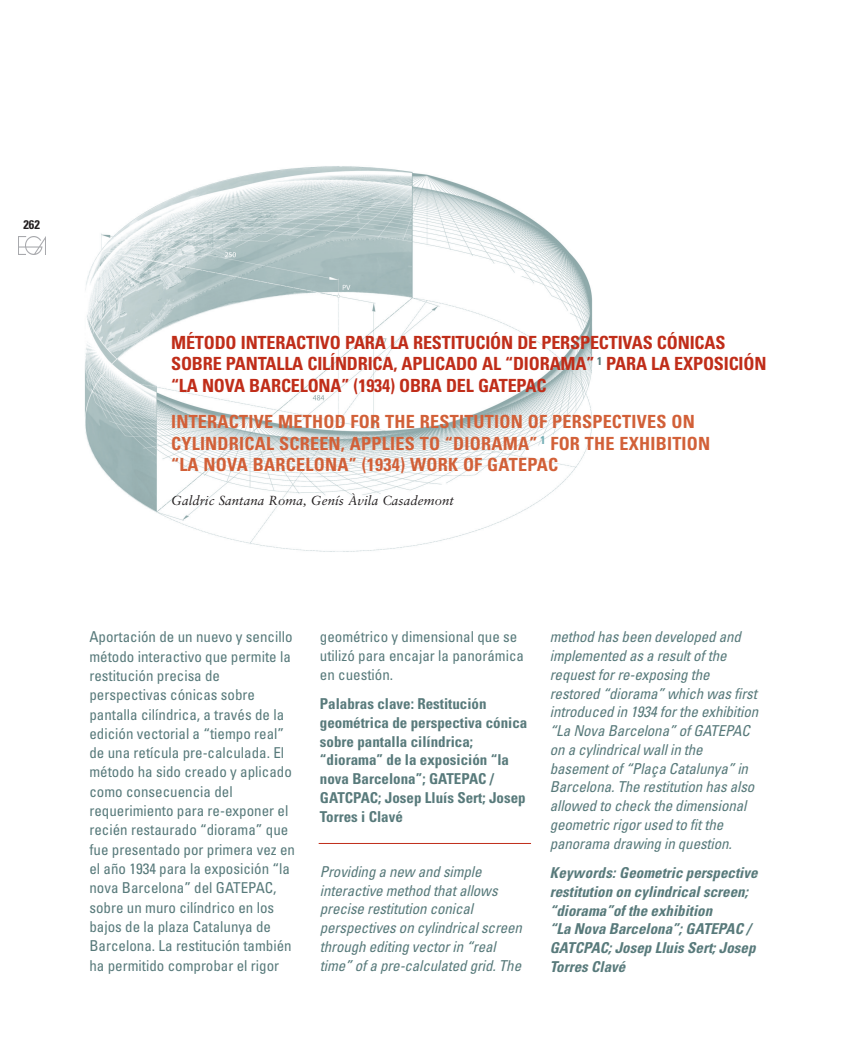
<style>
.page{position:relative;width:850px;height:1063px;background:#fff}
.page>*{position:absolute;margin:0;border:0;box-sizing:border-box;transform-origin:0 0}
.t1{font:700 condensed 18.12px/21.8px "Univers";letter-spacing:-.01em;color:#c02d19}
.t2{font:700 condensed 18.12px/21.8px "Univers";letter-spacing:.015em;color:#d26038}
.t3{font:condensed 15px/19.2px "Univers";color:#587a7b}
.t4{font:italic condensed 15px/18.8px "Univers";letter-spacing:-.01em;color:#587a7b}
.t5{font:700 condensed 15px/18.8px "Univers";color:#587a7b}
.t6{font:italic 700 condensed 15px/18.8px "Univers";color:#587a7b}
.t7{font:italic 13.12px "Sabon";letter-spacing:.005em;color:#231f20}
.t8{font:700 condensed 12.5px "Univers";color:#231f20}
</style>
<div class="page">
<img style="left:85px;top:166px;width:508px;height:386px">
<img style="left:18px;top:237px;width:28px;height:17px">
<hr style="left:319px;top:843px;width:212px;height:1px;background:#c02d19">
<p class="t8" style="left:23px;top:220px;width:18px">262</p>
<p class="t1" style="left:171px;top:333px;width:597px">MÉTODO INTERACTIVO PARA LA RESTITUCIÓN DE PERSPECTIVAS CÓNICAS<br>SOBRE PANTALLA CILÍNDRICA, APLICADO AL “DIORAMA” <sup>1</sup> PARA LA EXPOSICIÓN “LA NOVA BARCELONA” (1934) OBRA DEL GATEPAC</p>
<p class="t2" style="left:171px;top:412px;width:541px">INTERACTIVE METHOD FOR THE RESTITUTION OF PERSPECTIVES ON<br>CYLINDRICAL SCREEN, APPLIES TO “DIORAMA” <sup>1</sup> FOR THE EXHIBITION “LA NOVA BARCELONA” (1934) WORK OF GATEPAC</p>
<p class="t7" style="left:171px;top:494px;width:284px">Galdric Santana Roma, Genís Àvila Casademont</p>
<p class="t3" style="left:89px;top:628px;width:207px">Aportación de un nuevo y sencillo método interactivo que permite la restitución precisa de perspectivas cónicas sobre pantalla cilíndrica, a través de la edición vectorial a “tiempo real” de una retícula pre-calculada. El método ha sido creado y aplicado como consecuencia del requerimiento para re-exponer el recién restaurado “diorama” que fue presentado por primera vez en el año 1934 para la exposición “la nova Barcelona” del GATEPAC, sobre un muro cilíndrico en los bajos de la plaza Catalunya de<br>Barcelona. La restitución también ha permitido comprobar el rigor</p>
<p class="t3" style="left:320px;top:629px;width:206px;line-height:18.8px">geométrico y dimensional que se utilizó para encajar la panorámica en cuestión.</p>
<p class="t5" style="left:320px;top:696px;width:209px">Palabras clave: Restitución geométrica de perspectiva cónica sobre pantalla cilíndrica; “diorama” de la exposición “la nova Barcelona”; GATEPAC /<br>GATCPAC; Josep Lluís Sert; Josep<br>Torres i Clavé</p>
<p class="t4" style="left:320px;top:863px;width:207px">Providing a new and simple interactive method thatallows precise restitution conical perspectives on cylindricalscreen through editing vectorin “real time” of a pre-calculated grid.The</p>
<p class="t4" style="left:550px;top:629px;width:213px">method has been developed and implemented as a resultof the requestforre-exposing the restored “diorama” which was first introduced in 1934 forthe exhibition “La Nova Barcelona” of GATEPAC on a cylindricalwallin the basementof “Plaça Catalunya” in<br>Barcelona.The restitution has also allowed to check the dimensional geometric rigorused to fitthe panorama drawing in question.</p>
<p class="t6" style="left:550px;top:864px;width:212px">Keywords:Geometric perspective restitution on cylindricalscreen; “diorama”of the exhibition<br>“La Nova Barcelona”;GATEPAC /<br>GATCPAC;Josep Lluis Sert;Josep<br>Torres Clavé</p>
</div>
